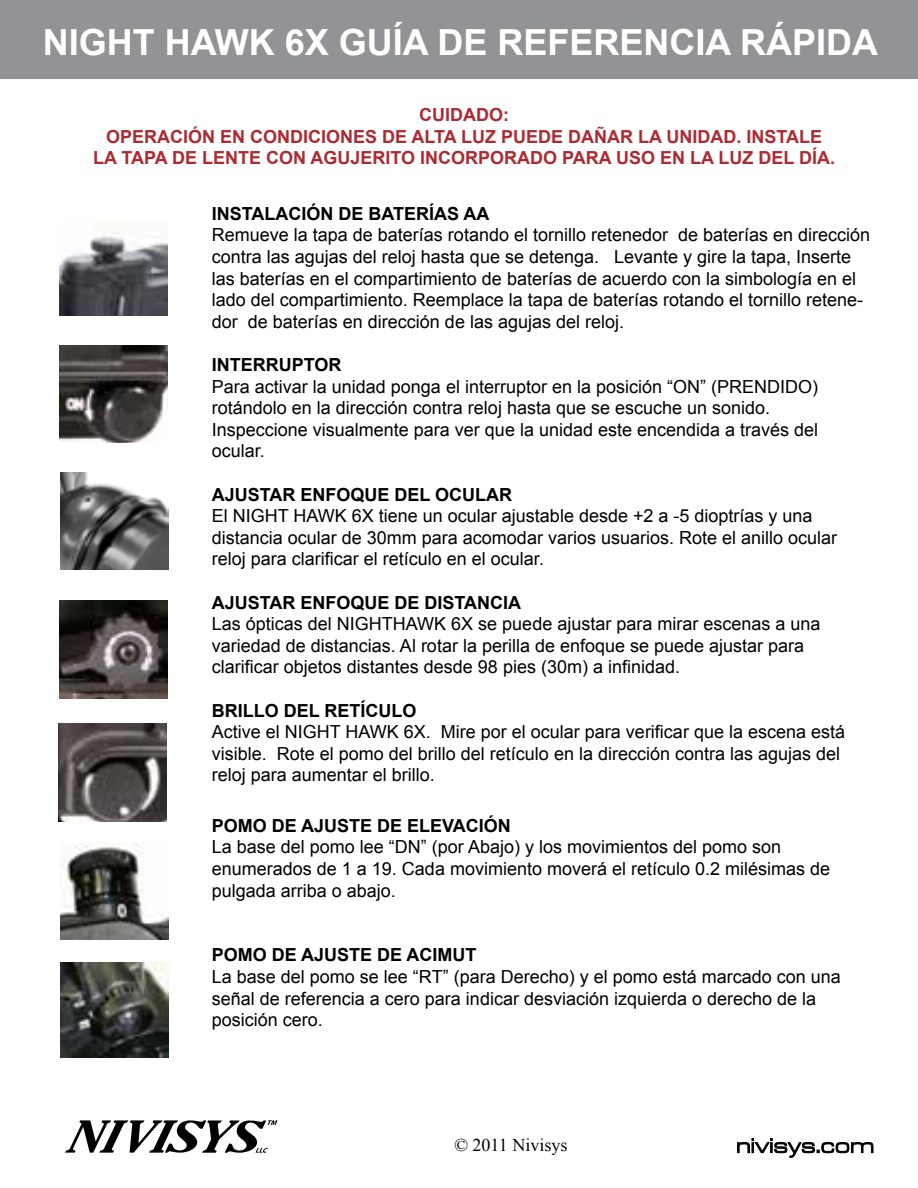
<style>
.page{position:relative;width:918px;height:1188px;background:#fff}
.page>*{position:absolute;margin:0;border:0;box-sizing:border-box;transform-origin:0 0}
.t1{font:700 36px "Arial";color:#fff}
.t2{font:18px/21.6px "Arial";color:#000}
.t3{font:700 18px "Arial";color:#000}
.t4{font:700 18px/21.6px "Arial";color:#ac2b31;text-align:center}
.t5{font:18px "Times New Roman";color:#000}
</style>
<div class="page">
<div style="left:0;top:0;width:918px;height:79px;background:#919396"></div>
<svg style="left:65px;top:1120px;width:212px;height:33px"></svg>
<svg style="left:737px;top:1138px;width:137px;height:20px"></svg>
<img style="left:59px;top:233px;width:108px;height:83px">
<img style="left:59px;top:346px;width:108px;height:97px">
<img style="left:61px;top:473px;width:108px;height:97px">
<img style="left:60px;top:601px;width:108px;height:97px">
<img style="left:59px;top:724px;width:108px;height:97px">
<img style="left:60px;top:842px;width:108px;height:98px">
<img style="left:60px;top:962px;width:108px;height:96px">
<h1 class="t1" style="left:43px;top:17px;width:837px">NIGHT HAWK 6X GUÍA DE REFERENCIA RÁPIDA</h1>
<p class="t4" style="left:93px;top:104px;width:744px">CUIDADO:<br>OPERACIÓN EN CONDICIONES DE ALTA LUZ PUEDE DAÑAR LA UNIDAD. INSTALE<br>LA TAPA DE LENTE CON AGUJERITO INCORPORADO PARA USO EN LA LUZ DEL DÍA.</p>
<p class="t3" style="left:212px;top:201px;width:279px">INSTALACIÓN DE BATERÍAS AA</p>
<p class="t2" style="left:212px;top:224px;width:660px">Remueve la tapa de baterías rotando el tornillo retenedor de baterías en dirección contra las agujas del reloj hasta que se detenga. Levante y gire la tapa, Inserte las baterías en el compartimiento de baterías de acuerdo con la simbología en el lado del compartimiento. Reemplace la tapa de baterías rotando el tornillo retene&shy;dor de baterías en dirección de las agujas del reloj.</p>
<p class="t3" style="left:212px;top:352px;width:131px">INTERRUPTOR</p>
<p class="t2" style="left:212px;top:375px;width:608px">Para activar la unidad ponga el interruptor en la posición “ON” (PRENDIDO) rotándolo en la dirección contra reloj hasta que se escuche un sonido.<br>Inspeccione visualmente para ver que la unidad este encendida a través del ocular.</p>
<p class="t3" style="left:212px;top:482px;width:302px">AJUSTAR ENFOQUE DEL OCULAR</p>
<p class="t2" style="left:212px;top:505px;width:627px">El NIGHT HAWK 6X tiene un ocular ajustable desde +2 a -5 dioptrías y una distancia ocular de 30mm para acomodar varios usuarios. Rote el anillo ocular reloj para clarificar el retículo en el ocular.</p>
<p class="t3" style="left:212px;top:590px;width:311px">AJUSTAR ENFOQUE DE DISTANCIA</p>
<p class="t2" style="left:212px;top:613px;width:610px">Las ópticas del NIGHTHAWK 6X se puede ajustar para mirar escenas a una variedad de distancias. Al rotar la perilla de enfoque se puede ajustar para clarificar objetos distantes desde 98 pies (30m) a infinidad.</p>
<p class="t3" style="left:212px;top:698px;width:206px">BRILLO DEL RETÍCULO</p>
<p class="t2" style="left:212px;top:721px;width:635px">Active el NIGHT HAWK 6X. Mire por el ocular para verificar que la escena está visible. Rote el pomo del brillo del retículo en la dirección contra las agujas del reloj para aumentar el brillo.</p>
<p class="t3" style="left:212px;top:813px;width:301px">POMO DE AJUSTE DE ELEVACIÓN</p>
<p class="t2" style="left:212px;top:836px;width:620px">La base del pomo lee “DN” (por Abajo) y los movimientos del pomo son enumerados de 1 a 19. Cada movimiento moverá el retículo 0.2 milésimas de pulgada arriba o abajo.</p>
<p class="t3" style="left:212px;top:942px;width:266px">POMO DE AJUSTE DE ACIMUT</p>
<p class="t2" style="left:212px;top:966px;width:630px">La base del pomo se lee “RT” (para Derecho) y el pomo está marcado con una señal de referencia a cero para indicar desviación izquierda o derecho de la posición cero.</p>
<p class="t5" style="left:454px;top:1132px;width:115px">© 2011 Nivisys</p>
</div>
